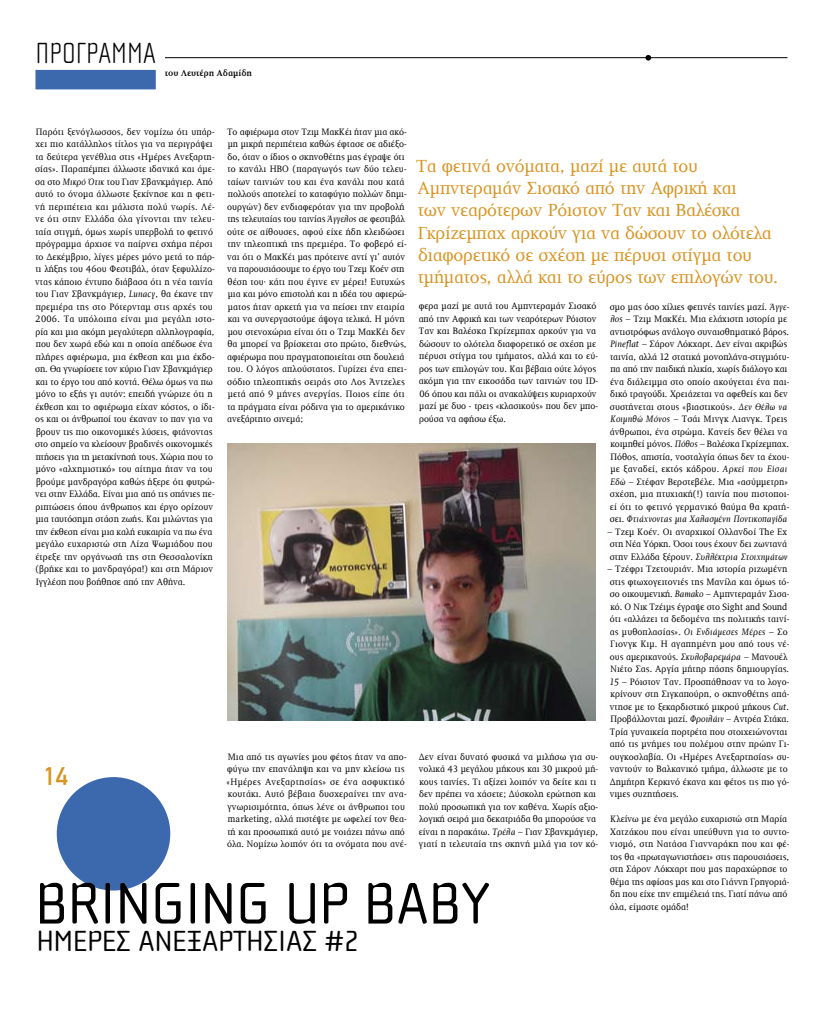
<style>
.page{position:relative;width:823px;height:1021px;background:#fff}
.page>*{position:absolute;margin:0;border:0;box-sizing:border-box;transform-origin:0 0}
.t1{font:expanded 60px "Cholla TT";color:#000}
.t2{font:expanded 30px "Cholla TT";color:#000}
.t3{font:100 30px "Cholla TT";color:#000}
.t4{font:25px "Din TT";color:#d89423}
.t5{font:18px/22px "Diplomat TT";letter-spacing:-.015em;color:#d89423}
.t6{font:9.5px/12.5px "Diplomat TT";letter-spacing:.005em;color:#000;scale:.95 1}
.t7{font:700 9px "Diplomat TT";color:#000;scale:.95 1}
.s1{font-style:italic}
</style>
<div class="page">
<div style="left:57px;top:777px;width:113px;height:113px;background:#3c68ae;border-radius:50%"></div>
<hr style="left:133px;top:57px;width:654px;height:1px;background:#000">
<svg style="left:645px;top:55px;width:5px;height:6px"></svg>
<div style="left:35px;top:43px;width:129px;height:52px;background:#fff"></div>
<div style="left:35px;top:70px;width:121px;height:19px;background:#3c68ae"></div>
<img style="left:227px;top:444px;width:368px;height:276px">
<h2 class="t3" style="left:35px;top:36px;width:122px">ΠΡΟΓΡΑΜΜΑ</h2>
<p class="t7" style="left:165px;top:68px;width:93px">του Λευτέρη Αδαμίδη</p>
<p class="t6" style="left:35px;top:125px;width:190px">Παρότι ξενόγλωσσος, δεν νομίζω ότι υπάρ&shy;χει πιο κατάλληλος τίτλος για να περιγράψει τα δεύτερα γενέθλια στις «Ημέρες Ανεξαρτη&shy;σίας». Παραπέμπει άλλωστε ιδανικά και άμε&shy;σα στο <span class="s1">Μικρό Ότικ</span> του Γιαν Σβανκμάγιερ. Από αυτό το όνομα άλλωστε ξεκίνησε και η φετι&shy;νή περιπέτεια και μάλιστα πολύ νωρίς. Λέ&shy;νε ότι στην Ελλάδα όλα γίνονται την τελευ&shy;ταία στιγμή, όμως χωρίς υπερβολή το φετινό πρόγραμμα άρχισε να παίρνει σχήμα πέρσι το Δεκέμβριο, λίγες μέρες μόνο μετά το πάρ&shy;τι λήξης του 46ου Φεστιβάλ, όταν ξεφυλλίζο&shy;ντας κάποιο έντυπο διάβασα ότι η νέα ταινία του Γιαν Σβανκμάγιερ, <span class="s1">Lunacy</span>, θα έκανε την πρεμιέρα της στο Ρότερνταμ στις αρχές του 2006. Τα υπόλοιπα είναι μια μεγάλη ιστο&shy;ρία και μια ακόμη μεγαλύτερη αλληλογραφία, που δεν χωρά εδώ και η οποία απέδωσε ένα πλήρες αφιέρωμα, μια έκθεση και μια έκδο&shy;ση. Θα γνωρίσετε τον κύριο Γιαν Σβανκμάγιερ και το έργο του από κοντά. Θέλω όμως να πω μόνο το εξής γι αυτόν: επειδή γνώριζε ότι η έκθεση και το αφιέρωμα είχαν κόστος, ο ίδι&shy;ος και οι άνθρωποί του έκαναν το παν για να βρουν τις πιο οικονομικές λύσεις, φτάνοντας στο σημείο να κλείσουν βραδινές οικονομικές πτήσεις για τη μετακίνησή τους. Χώρια που το μόνο «αλχημιστικό» του αίτημα ήταν να του βρούμε μανδραγόρα καθώς ήξερε ότι φυτρώ&shy;νει στην Ελλάδα. Είναι μια από τις σπάνιες πε&shy;ριπτώσεις όπου άνθρωπος και έργο ορίζουν μια ταυτόσημη στάση ζωής. Και μιλώντας για την έκθεση είναι μια καλή ευκαιρία να πω ένα μεγάλο ευχαριστώ στη Λίζα Ψωμιάδου που έτρεξε την οργάνωσή της στη Θεσσαλονίκη (βρήκε και το μανδραγόρα!) και στη Μάριον Ιγγλέση που βοήθησε από την Αθήνα.</p>
<p class="t6" style="left:227px;top:125px;width:190px">Το αφιέρωμα στον Τζιμ ΜακΚέι ήταν μια ακό&shy;μη μικρή περιπέτεια καθώς έφτασε σε αδιέξο&shy;δο, όταν ο ίδιος ο σκηνοθέτης μας έγραψε ότι το κανάλι HBO (παραγωγός των δύο τελευ&shy;ταίων ταινιών του και ένα κανάλι που κατά πολλούς αποτελεί το καταφύγιο πολλών δημι&shy;ουργών) δεν ενδιαφερόταν για την προβολή της τελευταίας του ταινίας <span class="s1">Άγγελος</span> σε φεστιβάλ ούτε σε αίθουσες, αφού είχε ήδη κλειδώσει την τηλεοπτική της πρεμιέρα. Το φοβερό εί&shy;ναι ότι ο ΜακΚέι μας πρότεινε αντί γι’ αυτόν να παρουσιάσουμε το έργο του Τζεμ Κοέν στη θέση του· κάτι που έγινε εν μέρει! Ευτυχώς μια και μόνο επιστολή και η ιδέα του αφιερώ&shy;ματος ήταν αρκετή για να πείσει την εταιρία και να συνεργαστούμε άψογα τελικά. Η μόνη μου στενοχώρια είναι ότι ο Τζιμ ΜακΚέι δεν θα μπορεί να βρίσκεται στο πρώτο, διεθνώς, αφιέρωμα που πραγματοποιείται στη δουλειά του. Ο λόγος απλούστατος. Γυρίζει ένα επει&shy;σόδιο τηλεοπτικής σειράς στο Λος Άντζελες μετά από 9 μήνες ανεργίας. Ποιος είπε ότι τα πράγματα είναι ρόδινα για το αμερικάνικο ανεξάρτητο σινεμά;</p>
<p class="t5" style="left:416px;top:156px;width:363px">Τα φετινά ονόματα, μαζί με αυτά του Αμπντεραμάν Σισακό από την Αφρική και<br>των νεαρότερων Ρόιστον Ταν και Βαλέσκα Γκρίζεμπαχ αρκούν για να δώσουν το ολότελα διαφορετικό σε σχέση με πέρυσι στίγμα του τμήματος, αλλά και το εύρος των επιλογών του.</p>
<p class="t6" style="left:609px;top:300px;width:190px">σμο μας όσο χίλιες φετινές ταινίες μαζί. <span class="s1">Άγγε&shy;λος</span> – Τζιμ ΜακΚέι. Μια ελάχιστη ιστορία με αντιστρόφως ανάλογο συναισθηματικό βάρος.<br><span class="s1">Pineflat</span> – Σάρον Λόκχαρτ. Δεν είναι ακριβώς ταινία, αλλά 12 στατικά μονοπλάνα-στιγμιότυ&shy;πα από την παιδική ηλικία, χωρίς διάλογο και ένα διάλειμμα στο οποίο ακούγεται ένα παι&shy;δικό τραγούδι. Χρειάζεται να αφεθείς και δεν συστήνεται στους «βιαστικούς». <span class="s1">Δεν Θέλω να Κοιμηθώ Μόνος</span> – Τσάι Μινγκ Λιανγκ. Τρεις άνθρωποι, ένα στρώμα. Κανείς δεν θέλει να κοιμηθεί μόνος. <span class="s1">Πόθος</span> – Βαλέσκα Γκρίζεμπαχ.<br>Πόθος, απιστία, νοσταλγία όπως δεν τα έχου&shy;με ξαναδεί, εκτός κάδρου. <span class="s1">Αρκεί που Είσαι Εδώ</span> – Στέφαν Βερστεβέλε. Μια «ασύμμετρη» σχέση, μια πτυχιακή(!) ταινία που πιστοποι&shy;εί ότι το φετινό γερμανικό θαύμα θα κρατή&shy;σει. <span class="s1">Φτιάχνοντας μια Χαλασμένη Ποντικοπαγίδα</span></p>
<p class="t6" style="left:607px;top:525px;width:191px;text-align:justify">– Τζεμ Κοέν. Οι αναρχικοί Ολλανδοί The Ex στη Νέα Υόρκη. Όσοι τους έχουν δει ζωντανά στην Ελλάδα ξέρουν. <span class="s1">Συλλέκτρια Στοιχημάτων</span></p>
<p class="t6" style="left:607px;top:563px;width:193px">– Τζέφρι Τζετουριάν. Μια ιστορία ριζωμένη στις φτωχογειτονιές της Μανίλα και όμως τό&shy;σο οικουμενική. <span class="s1">Bamako</span> – Αμπντεραμάν Σισα&shy;κό. Ο Νικ Τζέιμς έγραψε στο Sight and Sound ότι «αλλάζει τα δεδομένα της πολιτικής ταινί&shy;ας μυθοπλασίας». <span class="s1">Οι Ενδιάμεσες Μέρες</span> – Σο Γιονγκ Κιμ. Η αγαπημένη μου από τους νέ&shy;ους αμερικανούς. <span class="s1">Σκυλοβαρεμάρα</span> – Μανουέλ Νιέτο Σας. Αργία μήτηρ πάσης δημιουργίας.<br><span class="s1">15</span> – Ρόιστον Ταν. Προσπάθησαν να το λογο&shy;κρίνουν στη Σιγκαπούρη, ο σκηνοθέτης απά&shy;ντησε με το ξεκαρδιστικό μικρού μήκους <span class="s1">Cut</span>.<br>Προβάλλονται μαζί. <span class="s1">Φροιλάιν</span> – Αντρέα Στάκα.<br>Τρία γυναικεία πορτρέτα που στοιχειώνονται από τις μνήμες του πολέμου στην πρώην Γι&shy;ουγκοσλαβία. Οι «Ημέρες Ανεξαρτησίας» συ&shy;ναντούν το Βαλκανικό τμήμα, άλλωστε με το Δημήτρη Κερκινό έκανα και φέτος τις πιο γό&shy;νιμες συζητήσεις.</p>
<p class="t6" style="left:609px;top:813px;width:190px">Κλείνω με ένα μεγάλο ευχαριστώ στη Μαρία Χατζάκου που είναι υπεύθυνη για το συντο&shy;νισμό, στη Νατάσα Γιανναράκη που και φέ&shy;τος θα «πρωταγωνιστήσει» στις παρουσιάσεις, στη Σάρον Λόκχαρτ που μας παραχώρησε το θέμα της αφίσας μας και στο Γιάννη Γρηγοριά&shy;δη που είχε την επιμέλειά της. Γιατί πάνω από όλα, είμαστε ομάδα!</p>
<p class="t6" style="left:418px;top:300px;width:190px">φερα μαζί με αυτά του Αμπντεραμάν Σισακό από την Αφρική και των νεαρότερων Ρόιστον Ταν και Βαλέσκα Γκρίζεμπαχ αρκούν για να δώσουν το ολότελα διαφορετικό σε σχέση με πέρυσι στίγμα του τμήματος, αλλά και το εύ&shy;ρος των επιλογών του. Και βέβαια ούτε λόγος ακόμη για την εικοσάδα των ταινιών του ID-06 όπου και πάλι οι ανακαλύψεις κυριαρχούν μαζί με δυο - τρεις «κλασικούς» που δεν μπο&shy;ρούσα να αφήσω έξω.</p>
<p class="t6" style="left:418px;top:750px;width:190px">Δεν είναι δυνατό φυσικά να μιλήσω για συ&shy;νολικά 43 μεγάλου μήκους και 30 μικρού μή&shy;κους ταινίες. Τι αξίζει λοιπόν να δείτε και τι δεν πρέπει να χάσετε; Δύσκολη ερώτηση και πολύ προσωπική για τον καθένα. Χωρίς αξιο&shy;λογική σειρά μια δεκατριάδα θα μπορούσε να είναι η παρακάτω. <span class="s1">Τρέλα</span> – Γιαν Σβανκμάγιερ, γιατί η τελευταία της σκηνή μιλά για τον κό-</p>
<p class="t6" style="left:226px;top:750px;width:191px">Μια από τις αγωνίες μου φέτος ήταν να απο&shy;φύγω την επανάληψη και να μην κλείσω τις «Ημέρες Ανεξαρτησίας» σε ένα ασφυκτικό κουτάκι. Αυτό βέβαια δυσχεραίνει την ανα&shy;γνωρισιμότητα, όπως λένε οι άνθρωποι του marketing, αλλά πιστέψτε με ωφελεί τον θεα&shy;τή και προσωπικά αυτό με νοιάζει πάνω από όλα. Νομίζω λοιπόν ότι τα ονόματα που ανέ-</p>
<h3 class="t4" style="left:44px;top:762px;width:26px">14</h3>
<h1 class="t1" style="left:35px;top:870px;width:456px">BRINGING UP BABY</h1>
<h2 class="t2" style="left:37px;top:924px;width:323px">ΗΜΕΡΕΣ ΑΝΕΞΑΡΤΗΣΙΑΣ #2</h2>
</div>
